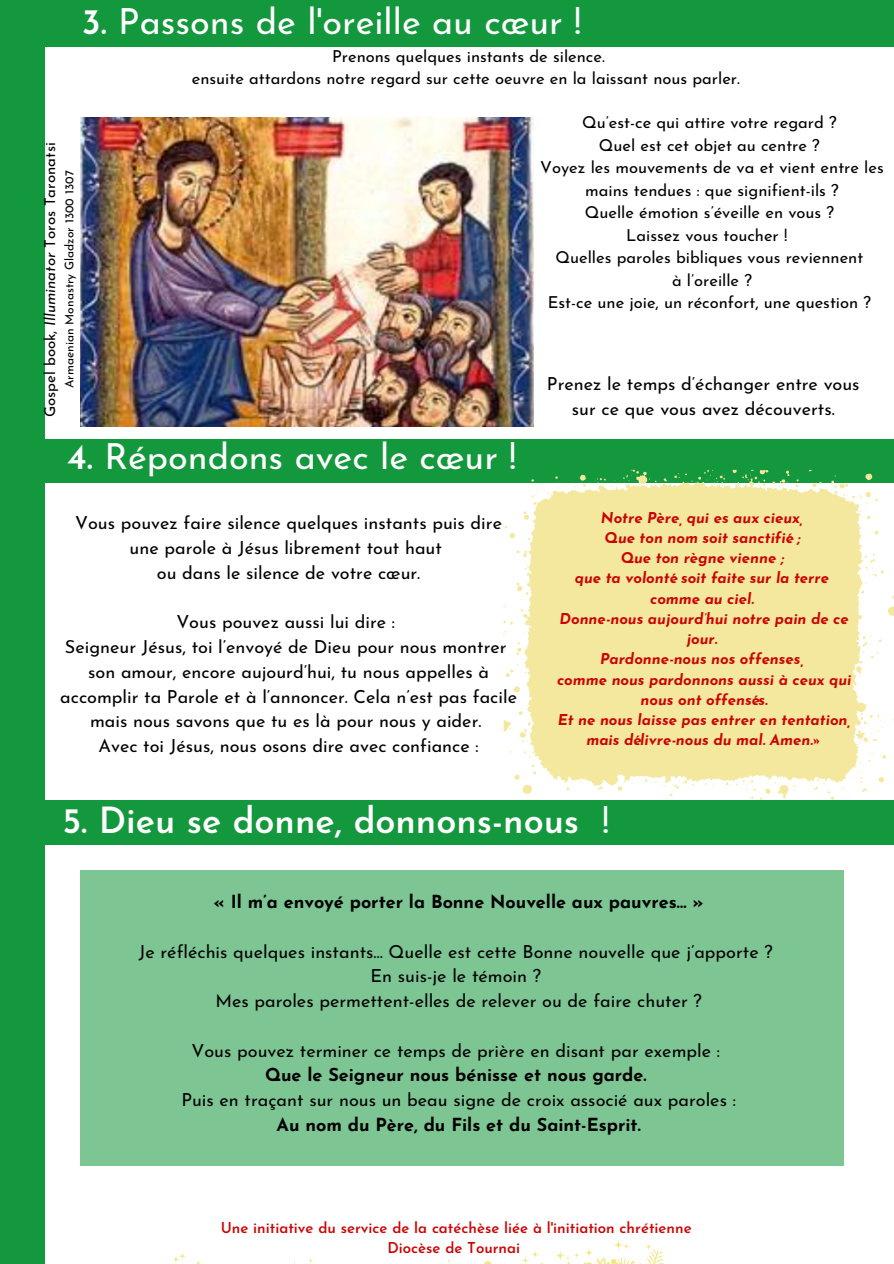
<style>
.page{position:relative;width:894px;height:1264px;background:#fff}
.page>*{position:absolute;margin:0;border:0;box-sizing:border-box;transform-origin:0 0}
.t1{font:36px "Josefin Sans";color:#fff}
.t2{font:600 36px "Josefin Sans";color:#fff}
.t3{font:18px/24.8px "Josefin Sans";color:#000;text-align:center}
.t4{font:700 18px "Josefin Sans";color:#000}
.t5{font:16.5px/22.5px "Josefin Sans";color:#000;text-align:center}
.t6{font:italic 700 15px/20.2px "Josefin Sans";color:#cb0303;text-align:center}
.t7{font:600 15px/20.2px "Josefin Sans";color:#cb0303;text-align:center}
.t8{font:15px "Josefin Sans";color:#000}
.t9{font:12px "Josefin Sans";color:#000}
.s1{font-weight:600}
.s2{font-style:italic}
.s3{font-weight:700}
</style>
<div class="page">
<div style="left:0;top:0;width:44px;height:1263px;background:#14983d"></div>
<div style="left:24px;top:439px;width:869px;height:43px;background:#14983d"></div>
<div style="left:21px;top:0;width:872px;height:46px;background:#14983d"></div>
<svg style="left:503px;top:469px;width:390px;height:331px;fill:#f4e89f"></svg>
<div style="left:12px;top:800px;width:881px;height:44px;background:#14983d"></div>
<svg style="left:608px;top:1234px;width:20px;height:20px"></svg>
<svg style="left:172px;top:1245px;width:491px;height:18px"></svg>
<div style="left:81px;top:869px;width:762px;height:296px;background:#7dc694"></div>
<img style="left:81px;top:118px;width:452px;height:308px">
<h3 class="t1" style="left:82px;top:7px;width:501px"><span class="s1">3.</span> Passons de l'oreille au cœur !</h3>
<h3 class="t8" style="left:44px;top:417px;width:276px;rotate:-90deg">Gospel book, <span class="s2">Illuminator</span> Toros Taronatsi</h3>
<h4 class="t9" style="left:64px;top:388px;width:219px;rotate:-90deg">Armaenian Monastry Gladzor 1300 1307</h4>
<p class="t5" style="left:192px;top:46px;width:549px">Prenons quelques instants de silence.<br>ensuite attardons notre regard sur cette oeuvre en la laissant nous parler.</p>
<p class="t5" style="left:582px;top:113px;width:256px">Qu’est-ce qui attire votre regard ?</p>
<p class="t5" style="left:598px;top:135px;width:222px">Quel est cet objet au centre ?</p>
<p class="t5" style="left:540px;top:158px;width:345px">Voyez les mouvements de va et vient entre les</p>
<p class="t5" style="left:585px;top:180px;width:255px">mains tendues : que signifient-ils ?</p>
<p class="t5" style="left:584px;top:203px;width:251px">Quelle émotion s’éveille en vous ?</p>
<p class="t5" style="left:626px;top:225px;width:162px">Laissez vous toucher !</p>
<p class="t5" style="left:555px;top:248px;width:309px">Quelles paroles bibliques vous reviennent</p>
<p class="t5" style="left:672px;top:270px;width:81px">à l’oreille ?</p>
<p class="t5" style="left:547px;top:293px;width:325px">Est-ce une joie, un réconfort, une question ?</p>
<h4 class="t3" style="left:547px;top:373px;width:314px">Prenez le temps d’échanger entre vous sur ce que vous avez découverts.</h4>
<p class="t1" style="left:67px;top:442px;width:450px"><span class="s1">4.</span> Répondons avec le cœur !</p>
<h3 class="t3" style="left:75px;top:512px;width:428px">Vous pouvez faire silence quelques instants puis dire une parole à Jésus librement tout haut<br>ou dans le silence de votre cœur.</h3>
<h3 class="t3" style="left:60px;top:611px;width:458px">Vous pouvez aussi lui dire :<br>Seigneur Jésus, toi l’envoyé de Dieu pour nous montrer son amour, encore aujourd’hui, tu nous appelles à accomplir ta Parole et à l’annoncer. Cela n’est pas facile mais nous savons que tu es là pour nous y aider.<br>Avec toi Jésus, nous osons dire avec confiance :</h3>
<p class="t6" style="left:557px;top:508px;width:296px">Notre Père, qui es aux cieux,<br>Que ton nom soit sanctifié ;<br>Que ton règne vienne ;<br>que ta volonté soit faite sur la terre comme au ciel.<br>Donne-nous aujourd’hui notre pain de ce jour.<br>Pardonne-nous nos offenses,<br>comme nous pardonnons aussi à ceux qui nous ont offensés.</p>
<h3 class="t6" style="left:557px;top:711px;width:294px">Et ne nous laisse pas entrer en tentation, mais délivre-nous du mal. Amen.»</h3>
<h3 class="t2" style="left:62px;top:805px;width:518px">5. Dieu se donne, donnons-nous</h3>
<p class="t1" style="left:602px;top:805px;width:9px">!</p>
<p class="t4" style="left:214px;top:894px;width:491px">« Il m’a envoyé porter la Bonne Nouvelle aux pauvres… »</p>
<h2 class="t3" style="left:139px;top:940px;width:635px">Je réfléchis quelques instants… Quelle est cette Bonne nouvelle que j’apporte ?<br>En suis-je le témoin ?<br>Mes paroles permettent-elles de relever ou de faire chuter ?</h2>
<h3 class="t3" style="left:181px;top:1039px;width:556px">Vous pouvez terminer ce temps de prière en disant par exemple :<br><span class="s3">Que le Seigneur nous bénisse et nous garde.<br></span>Puis en traçant sur nous un beau signe de croix associé aux paroles :<br><span class="s3">Au nom du Père, du Fils et du Saint-Esprit.</span></h3>
<p class="t7" style="left:221px;top:1219px;width:472px">Une initiative du service de la catéchèse liée à l'initiation chrétienne<br>Diocèse de Tournai</p>
</div>
